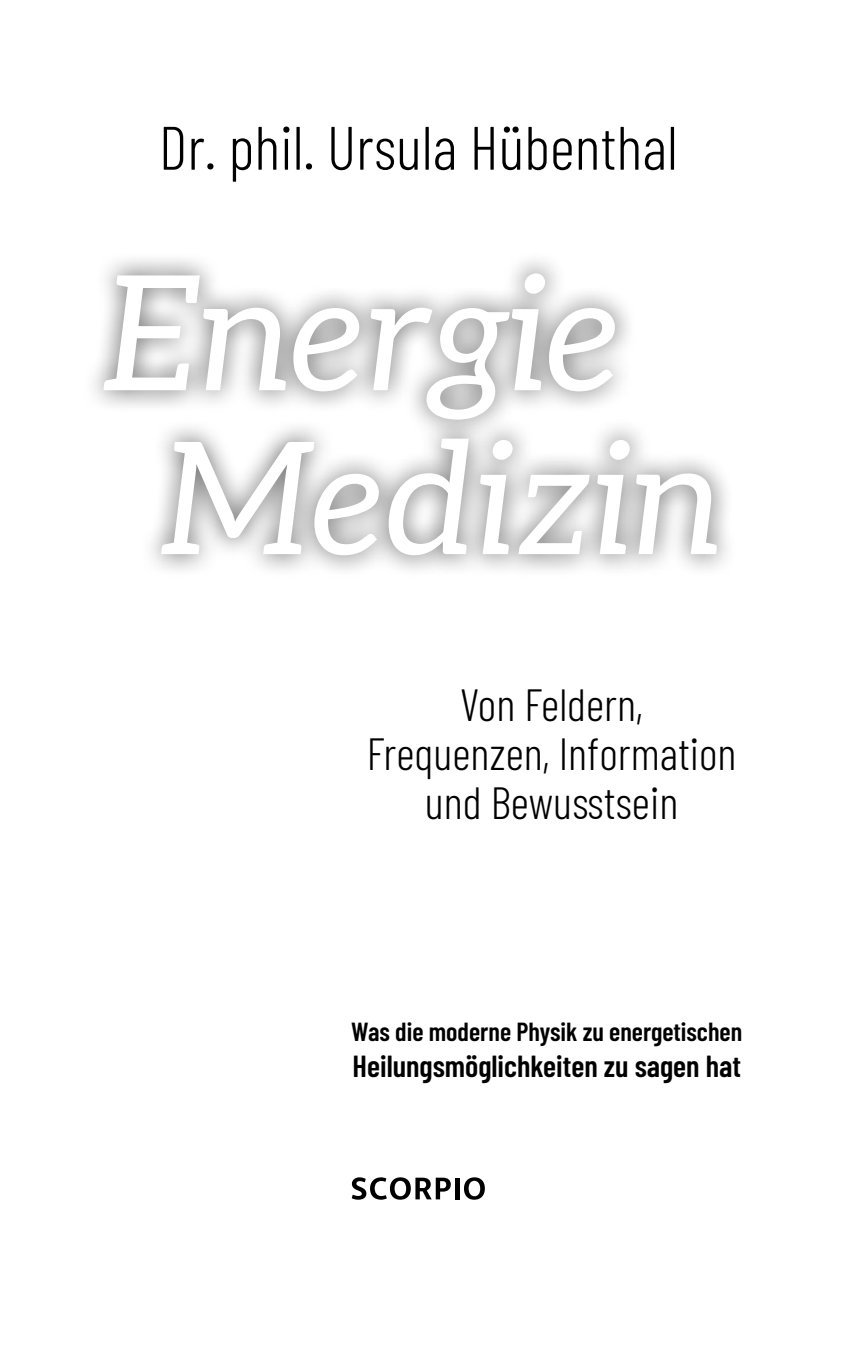
<style>
.page{position:relative;width:862px;height:1372px;background:#fff}
.page>*{position:absolute;margin:0;border:0;box-sizing:border-box;transform-origin:0 0}
.t1{font:italic 160.2px "Aleo";color:#fff}
.t2{font:italic 156.6px "Aleo";letter-spacing:.02em;color:#fff}
.t3{font:300 61.2px "Barlow Condensed";color:#000}
.t4{font:300 45px/48.6px "Barlow Condensed";color:#000;text-align:center}
.t5{font:600 30.38px "Barlow Condensed";color:#000}
.t6{font:600 26.1px "Barlow Condensed";color:#000}
</style>
<div class="page">
<svg style="left:351px;top:1177px;width:99px;height:22px"></svg>
<div style="left:454px;top:1177px;width:5px;height:22px;background:#000"></div>
<svg style="left:464px;top:1177px;width:20px;height:22px"></svg>
<div style="left:81px;top:250px;width:657px;height:328px;background:#000;opacity:.65"></div>
<h3 class="t3" style="left:159px;top:104px;width:520px">Dr. phil. Ursula Hübenthal</h3>
<h1 class="t1" style="left:105px;top:239px;width:514px">Energie</h1>
<h2 class="t2" style="left:162px;top:406px;width:562px">Medizin</h2>
<p class="t4" style="left:366px;top:677px;width:371px">Von Feldern,<br>Frequenzen, Information und Bewusstsein</p>
<p class="t6" style="left:351px;top:1012px;width:392px">Was die moderne Physik zu energetischen</p>
<p class="t5" style="left:352px;top:1044px;width:390px">Heilungsmöglichkeiten zu sagen hat</p>
</div>
